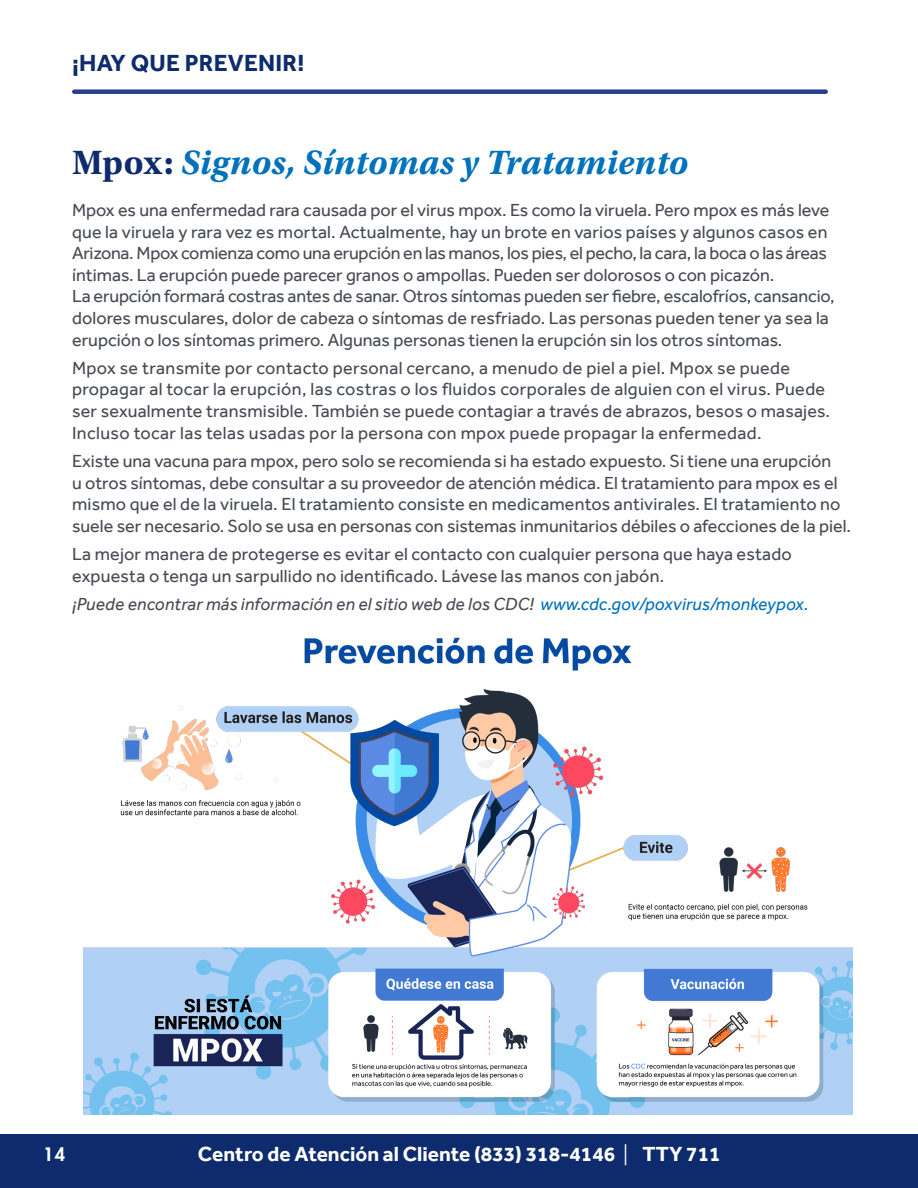
<style>
.page{position:relative;width:918px;height:1188px;background:#fff}
.page>*{position:absolute;margin:0;border:0;box-sizing:border-box;transform-origin:0 0}
.t1{font:italic 700 35.55px "Utopia Std";letter-spacing:.01em;color:#0072bc}
.t2{font:700 24px "Effra";letter-spacing:.01em;color:#0d2b6d}
.t3{font:700 21px "Effra";color:#fff}
.t4{font:18px/21.6px "Effra";color:#464b54}
.t5{font:18px/21.6px "Effra";letter-spacing:.02em;color:#464b54}
.t6{font:italic 18px "Effra";letter-spacing:.01em;color:#464b54}
.t7{font:800 18px "Futura Std";color:#fff}
.s1{font-style:normal;color:#0d2b6d}
.s2{color:#474c56}
.s3{color:#0072bc}
</style>
<div class="page">
<div style="left:0;top:1134px;width:918px;height:54px;background:#0d2b6d"></div>
<div style="left:74px;top:89px;width:752px;height:5px;background:#253f8e"></div>
<img style="left:84px;top:637px;width:768px;height:477px">
<h2 class="t2" style="left:72px;top:49px;width:234px">¡HAY QUE PREVENIR!</h2>
<h3 class="t1" style="left:72px;top:142px;width:618px"><span class="s1">Mpox:</span> Signos, Síntomas y Tratamiento</h3>
<p class="t4" style="left:72px;top:199px;width:759px">Mpox es una enfermedad rara causada por el virus mpox. Es como la viruela. Pero mpox es más leve que la viruela y rara vez es mortal. Actualmente, hay un brote en varios países y algunos casos en Ariz<span class="s2">ona. Mpo</span>x comienza como una erupción en las manos, los pies, el pecho, la cara, la boca o las áreas íntimas. La erupción puede parecer granos o ampollas. Pueden ser dolorosos o con picazón.</p>
<p class="t4" style="left:72px;top:285px;width:764px">La erupción formará costras antes de sanar. Otros síntomas pueden ser fiebre, escalofríos, cansancio, dolores musculares, dolor de cabeza o síntomas de resfriado. Las personas pueden tener ya sea la erupción o los síntomas primero. Algunas personas tienen la erupción sin los otros síntomas.</p>
<p class="t5" style="left:72px;top:357px;width:760px">Mpox se transmite por contacto personal cercano, a menudo de piel a piel. Mpox se puede propagar al tocar la erupción, las costras o los fluidos corporales de alguien con el virus. Puede ser sexualmente transmisible. También se puede contagiar a través de abrazos, besos o masajes.<br>Incluso tocar las telas usadas por la persona con mpox puede propagar la enfermedad.</p>
<p class="t4" style="left:72px;top:450px;width:781px">Existe una vacuna para mpox, pero solo se recomienda si ha estado expuesto. Si tiene una erupción<br>u otros síntomas, debe consultar a su proveedor de atención médica. El tratamiento para mpox es el mismo que el de la viruela. El tratamiento consiste en medicamentos antivirales. El tratamiento no suele ser necesario. Solo se usa en personas con sistemas inmunitarios débiles o afecciones de la piel.</p>
<p class="t4" style="left:72px;top:543px;width:721px">La mejor manera de protegerse es evitar el contacto con cualquier persona que haya estado expuesta o tenga un sarpullido no identificado. Lávese las manos con jabón.</p>
<p class="t6" style="left:72px;top:593px;width:738px">¡Puede encontrar más información en el sitio web de los CDC! <span class="s3">www.cdc.gov/poxvirus/monkeypox.</span></p>
<p class="t7" style="left:43px;top:1143px;width:23px">14</p>
<p class="t3" style="left:198px;top:1142px;width:419px">Centro de Atención al Cliente (833) 318-4146</p>
<p class="t3" style="left:642px;top:1142px;width:80px">TTY 711</p>
</div>
